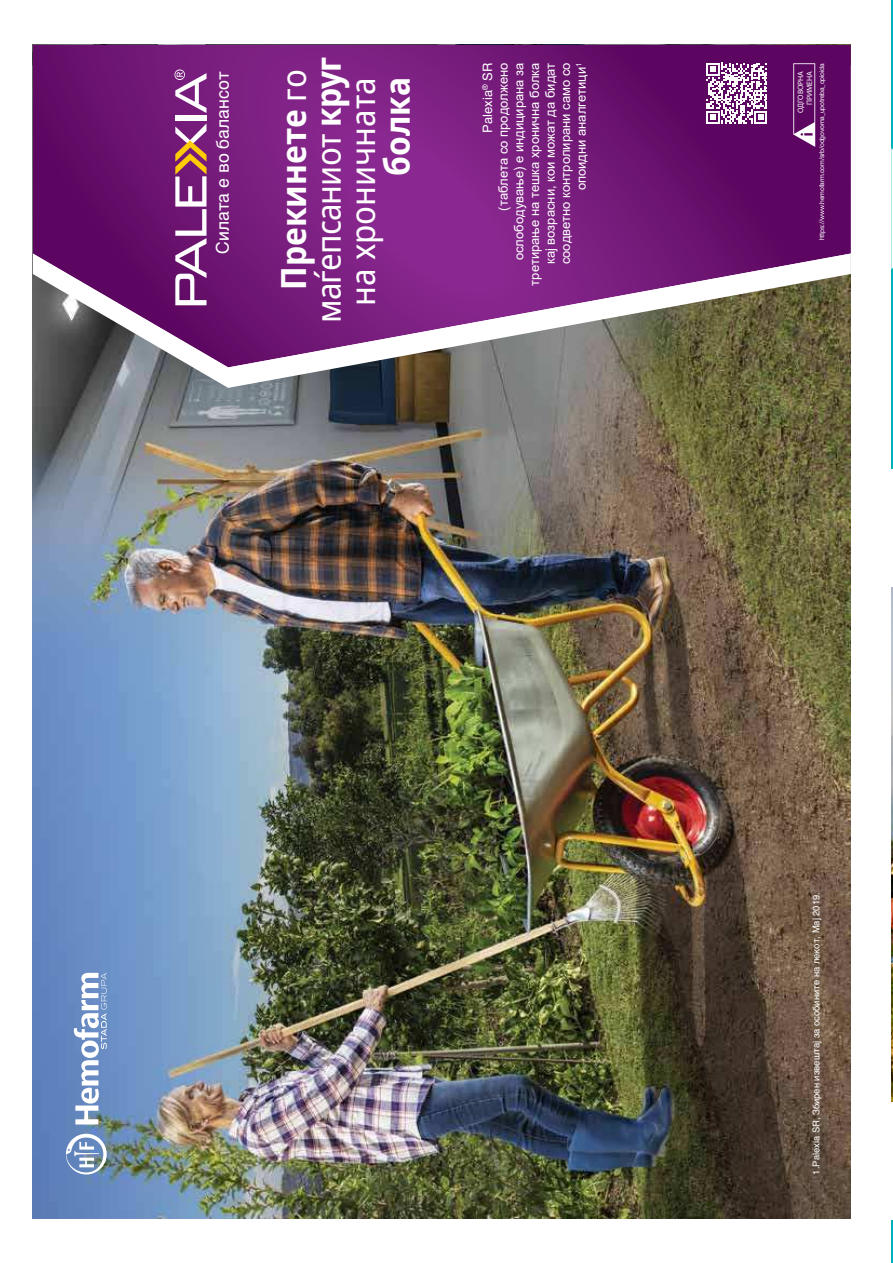
<style>
.page{position:relative;width:893px;height:1263px;background:#fff}
.page>*{position:absolute;margin:0;border:0;box-sizing:border-box;transform-origin:0 0}
.t1{font:semi-condensed 34.65px/34.7px "Noto Sans";letter-spacing:-.01em;color:#fff;text-align:center}
.t2{font:700 semi-condensed 34.65px "Noto Sans";color:#fff}
.t3{font:17.7px "Helvetica LT Std";color:#fff}
.t4{font:13.05px/15.6px "Arial";color:#fff;text-align:right}
.t5{font:13.05px "Helvetica LT Std";color:#fff}
.t6{font:9.45px "Helvetica LT Std";color:#fff}
.t7{font:7.8px/8.9px "Myriad Pro";letter-spacing:-.025em;color:#fff;text-align:right}
.t8{font:6.75px "Helvetica Neue LT Pro";letter-spacing:-.025em;color:#fff}
.s1{font-weight:700}
</style>
<div class="page">
<img style="left:33px;top:388px;width:818px;height:831px">
<svg style="left:33px;top:367px;width:818px;height:21px;background:#747367"></svg>
<svg style="left:33px;top:45px;width:818px;height:322px;background:#792f7a"></svg>
<svg style="left:66px;top:1134px;width:41px;height:40px"></svg>
<svg style="left:74px;top:973px;width:33px;height:151px"></svg>
<svg style="left:707px;top:63px;width:60px;height:60px"></svg>
<svg style="left:793px;top:63px;width:22px;height:84px;background:#7c367f"></svg>
<svg style="left:175px;top:123px;width:31px;height:182px"></svg>
<div style="left:175px;top:116px;width:31px;height:5px;background:#fff"></div>
<svg style="left:174px;top:69px;width:32px;height:44px"></svg>
<hr style="left:891px;top:0;width:2px;height:469px;background:#00b0bd">
<hr style="left:891px;top:1220px;width:2px;height:43px;background:#00b0bd">
<svg style="left:891px;top:148px;width:2px;height:121px"></svg>
<img style="left:891px;top:587px;width:2px;height:515px">
<h2 class="t3" style="left:212px;top:254px;width:184px;rotate:-90deg">Силата е во балансот</h2>
<h1 class="t1" style="left:277px;top:323px;width:268px;rotate:-90deg"><span class="s1">Прекинете</span> го маѓепсаниот <span class="s1">круг </span>на хроничната</h1>
<p class="t5" style="left:480px;top:133px;width:71px;rotate:-90deg">Palexia<sup>®</sup> SR</p>
<p class="t4" style="left:495px;top:286px;width:224px;rotate:-90deg">(таблета со продолжено ослободување) е индицирана за третирање на тешка хронична болка кај возрасни, кои можат да бидат соодветно контролирани само со опоидни аналгетици<sup>1</sup></p>
<h1 class="t2" style="left:373px;top:176px;width:100px;rotate:-90deg">болка</h1>
<p class="t7" style="left:796px;top:113px;width:43px;rotate:-90deg">ОДГОВОРНА<br>ПРИМЕНА</p>
<p class="t8" style="left:819px;top:240px;width:179px;rotate:-90deg">https://www.hemofarm.com/srb/odgovorna_upotreba_opioida</p>
<p class="t6" style="left:811px;top:1174px;width:284px;rotate:-90deg">1.Palexia SR, Збирен извештај за особините на лекот, Мај 2019.</p>
</div>
